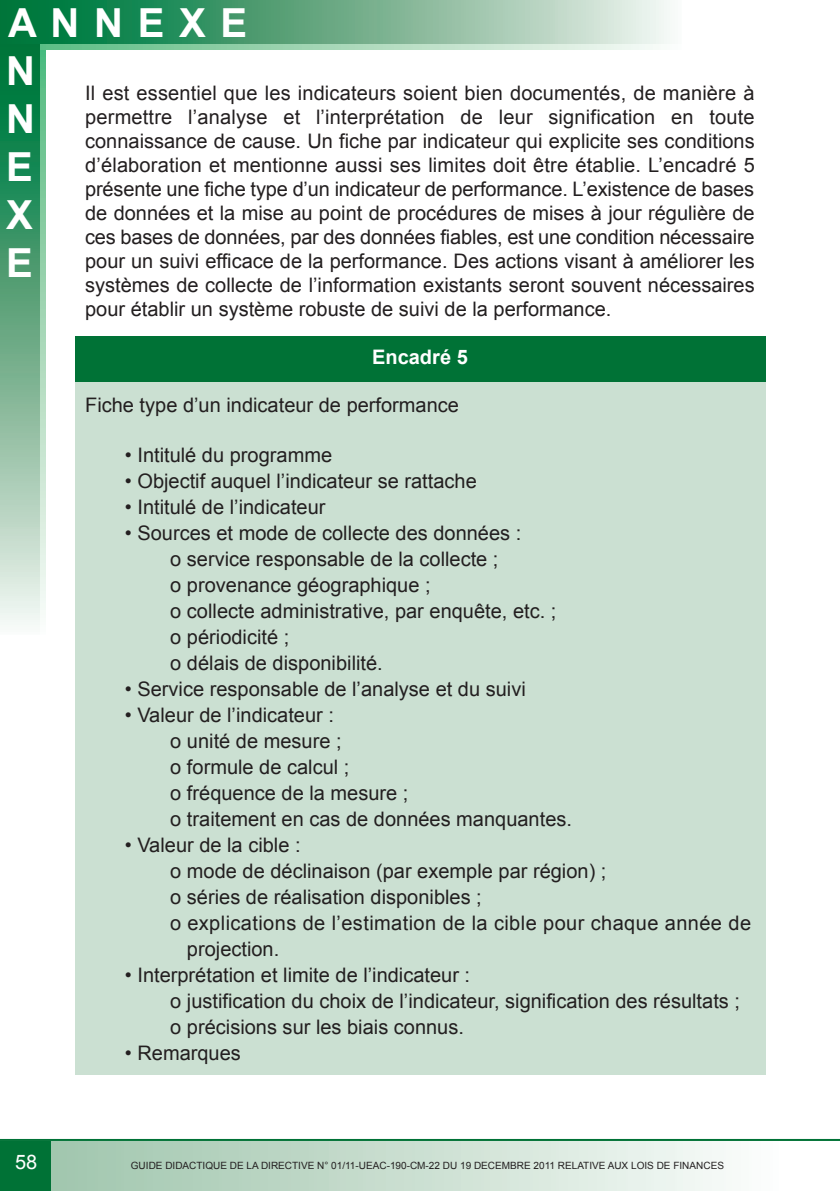
<style>
.page{position:relative;width:840px;height:1191px;background:#fff}
.page>*{position:absolute;margin:0;border:0;box-sizing:border-box;transform-origin:0 0}
.t1{font:700 40px/48px "Arial";color:#fff}
.t2{font:20px/26px "Arial";color:#231f20}
.t3{font:20px "Arial";letter-spacing:.02em;color:#231f20}
.t4{font:700 20px "Arial";color:#fff}
.t5{font:20px "Arial";color:#fff}
.t6{font:10px "Arial";color:#231f20}
</style>
<div class="page">
<div style="left:75px;top:336px;width:690px;height:738px;background:#cbe0d2"></div>
<div style="left:75px;top:336px;width:690px;height:46px;background:#007236"></div>
<div style="left:48px;top:1141px;width:730px;height:50px;background:linear-gradient(to right,#9ec4ab,#fafcfb)"></div>
<hr style="left:0;top:1139px;width:839px;height:2px;background:#007236">
<div style="left:0;top:27px;width:46px;height:607px;background:linear-gradient(to bottom,#4bb678,#fdfaf8)"></div>
<div style="left:0;top:0;width:680px;height:50px;background:linear-gradient(to right,#54b87c,#fcfbf8)"></div>
<div style="left:0;top:27px;width:40px;height:607px;background:linear-gradient(to bottom,#006725,#f2f1eb)"></div>
<div style="left:0;top:0;width:680px;height:44px;background:linear-gradient(to right,#006c2b,#f2f1eb)"></div>
<div style="left:0;top:1141px;width:51px;height:50px;background:#007236"></div>
<h1 class="t1" style="left:6px;top:-1px;width:242px">A N N E X E<br>N<br>N<br>E<br>X<br>E</h1>
<p class="t2" style="left:85px;top:81px;width:670px;line-height:24px;text-align:justify">Il est essentiel que les indicateurs soient bien documentés, de manière à permettre l’analyse et l’interprétation de leur signification en toute connaissance de cause. Un fiche par indicateur qui explicite ses conditions d’élaboration et mentionne aussi ses limites doit être établie. L’encadré 5 présente une fiche type d’un indicateur de performance. L’existence de bases de données et la mise au point de procédures de mises à jour régulière de ces bases de données, par des données fiables, est une condition nécessaire pour un suivi efficace de la performance. Des actions visant à améliorer les systèmes de collecte de l’information existants seront souvent nécessaires pour établir un système robuste de suivi de la performance.</p>
<p class="t4" style="left:372px;top:346px;width:97px">ENCADRÉ 5</p>
<p class="t2" style="left:85px;top:392px;width:375px">Fiche type d’un indicateur de performance</p>
<p class="t2" style="left:125px;top:442px;width:209px">• Intitulé du programme</p>
<p class="t2" style="left:125px;top:468px;width:353px">• Objectif auquel l’indicateur se rattache</p>
<p class="t2" style="left:125px;top:494px;width:202px">• Intitulé de l’indicateur</p>
<p class="t2" style="left:170px;top:520px;width:387px;text-indent:-45px">• Sources et mode de collecte des données :<br>o service responsable de la collecte ;<br>o provenance géographique ;<br>o collecte administrative, par enquête, etc. ; o périodicité ;<br>o délais de disponibilité.</p>
<p class="t2" style="left:125px;top:676px;width:402px">• Service responsable de l’analyse et du suivi</p>
<p class="t2" style="left:170px;top:702px;width:403px;text-indent:-45px">• Valeur de l’indicateur :<br>o unité de mesure ;<br>o formule de calcul ;<br>o fréquence de la mesure ;<br>o traitement en cas de données manquantes.</p>
<p class="t2" style="left:125px;top:832px;width:177px">• Valeur de la cible :</p>
<p class="t2" style="left:170px;top:858px;width:437px">o mode de déclinaison (par exemple par région) ;</p>
<p class="t2" style="left:170px;top:884px;width:313px">o séries de réalisation disponibles ;</p>
<p class="t3" style="left:170px;top:912px;width:582px">o explications de l’estimation de la cible pour chaque année de</p>
<p class="t2" style="left:187px;top:936px;width:94px">projection.</p>
<p class="t2" style="left:170px;top:962px;width:571px;text-indent:-45px">• Interprétation et limite de l’indicateur :<br>o justification du choix de l’indicateur, signification des résultats ; o précisions sur les biais connus.</p>
<p class="t2" style="left:125px;top:1040px;width:117px">• Remarques</p>
<p class="t5" style="left:15px;top:1151px;width:24px">58</p>
<p class="t6" style="left:131px;top:1159px;width:594px">GUIDE DIDACTIQUE DE LA DIRECTIVE N° 01/11-UEAC-190-CM-22 DU 19 DECEMBRE 2011 RELATIVE AUX LOIS DE FINANCES</p>
</div>
